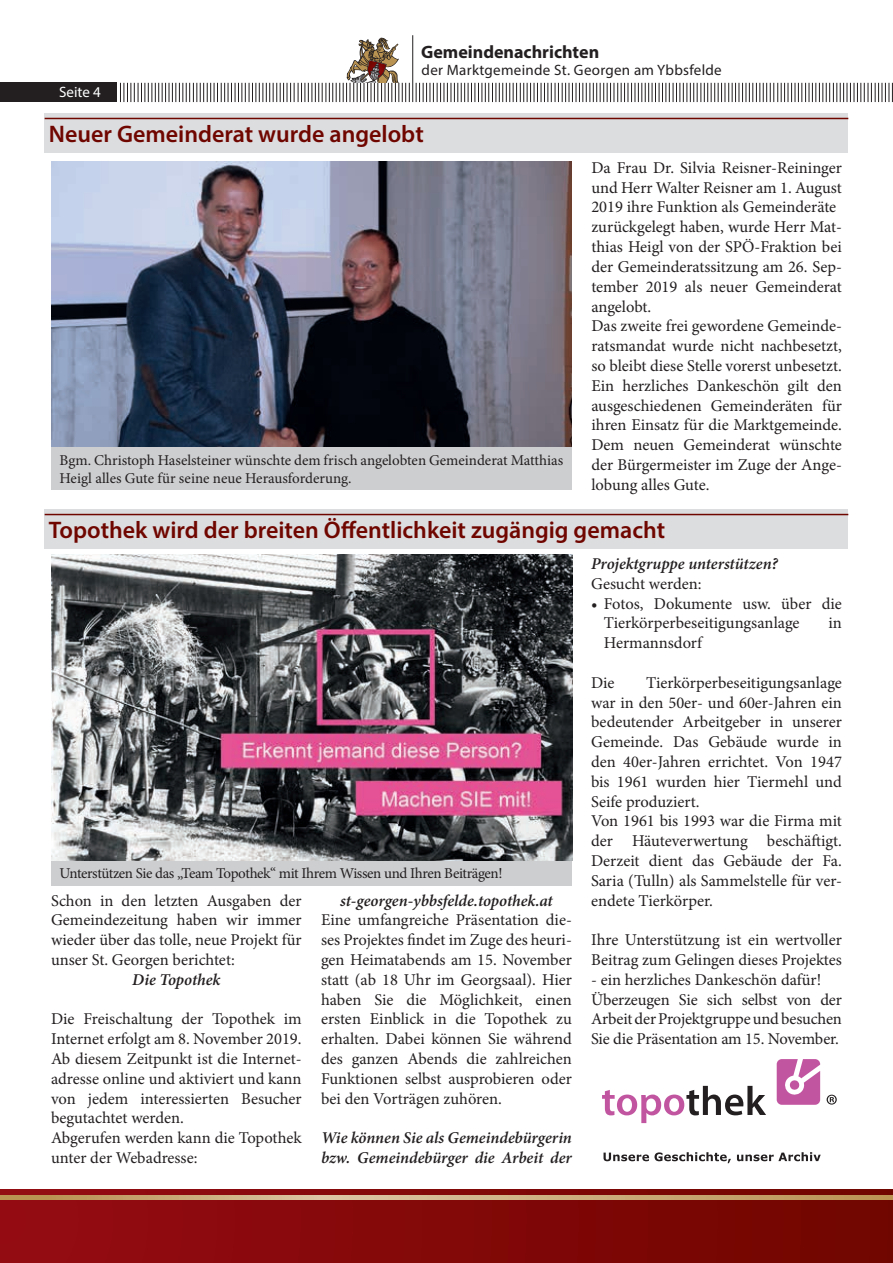
<style>
.page{position:relative;width:893px;height:1263px;background:#fff}
.page>*{position:absolute;margin:0;border:0;box-sizing:border-box;transform-origin:0 0}
.t1{font:600 24px "Myriad Pro";color:#700600}
.t2{font:700 18px "Myriad Pro";color:#231f20}
.t3{font:16.5px/19.8px "Minion Pro";color:#231f20}
.t4{font:italic 600 16.5px/19.8px "Minion Pro";letter-spacing:-.005em;color:#231f20}
.t5{font:15px/18px "Minion Pro";letter-spacing:-.005em;color:#231f20}
.t6{font:15px "Minion Pro";letter-spacing:-.03em;color:#231f20}
.t7{font:15px "Myriad Pro";letter-spacing:.02em;color:#231f20}
.t8{font:15px "Myriad Pro";color:#fff}
</style>
<div class="page">
<hr style="left:412px;top:35px;width:1px;height:67px;background:#231f20">
<svg style="left:416px;top:83px;width:477px;height:19px"></svg>
<div style="left:0;top:83px;width:117px;height:19px;background:#231f20"></div>
<svg style="left:120px;top:37px;width:290px;height:65px"></svg>
<div style="left:0;top:1189px;width:893px;height:74px;background:linear-gradient(to right,#961015,#730a02)"></div>
<svg style="left:0;top:1195px;width:893px;height:4px;background:#c9aa79"></svg>
<div style="left:45px;top:113px;width:803px;height:40px;background:#dcdddf"></div>
<hr style="left:45px;top:118px;width:803px;height:1px;background:#700600">
<img style="left:51px;top:161px;width:521px;height:286px">
<div style="left:51px;top:447px;width:521px;height:43px;background:#cdced0"></div>
<div style="left:45px;top:509px;width:803px;height:40px;background:#dcdddf"></div>
<hr style="left:45px;top:514px;width:803px;height:1px;background:#700600">
<div style="left:51px;top:860px;width:521px;height:26px;background:#cdced0"></div>
<img style="left:51px;top:555px;width:521px;height:305px">
<svg style="left:827px;top:1095px;width:10px;height:9px"></svg>
<svg style="left:603px;top:1152px;width:128px;height:11px"></svg>
<svg style="left:737px;top:1152px;width:84px;height:9px"></svg>
<svg style="left:777px;top:1059px;width:43px;height:46px"></svg>
<svg style="left:602px;top:1086px;width:164px;height:37px"></svg>
<p class="t2" style="left:421px;top:40px;width:180px">Gemeindenachrichten</p>
<p class="t8" style="left:59px;top:83px;width:43px">Seite 4</p>
<p class="t7" style="left:422px;top:61px;width:302px">der Marktgemeinde St. Georgen am Ybbsfelde</p>
<h1 class="t1" style="left:49px;top:119px;width:376px">Neuer Gemeinderat wurde angelobt</h1>
<p class="t3" style="left:591px;top:158px;width:252px">Da Frau Dr. Silvia Reisner-Reininger und Herr Walter Reisner am 1. August 2019 ihre Funktion als Gemeinderäte zurückgelegt haben, wurde Herr Mat&shy;thias Heigl von der SPÖ-Fraktion bei der Gemeinderatssitzung am 26. Sep&shy;tember 2019 als neuer Gemeinderat angelobt.<br>Das zweite frei gewordene Gemeinde&shy;ratsmandat wurde nicht nachbesetzt, so bleibt diese Stelle vorerst unbesetzt.<br>Ein herzliches Dankeschön gilt den ausgeschiedenen Gemeinderäten für ihren Einsatz für die Marktgemeinde.<br>Dem neuen Gemeinderat wünschte der Bürgermeister im Zuge der Ange&shy;lobung alles Gute.</p>
<p class="t5" style="left:60px;top:451px;width:505px">Bgm. Christoph Haselsteiner wünschte dem frisch angelobten Gemeinderat Matthias<br>Heigl alles Gute für seine neue Herausforderung.</p>
<h1 class="t1" style="left:49px;top:515px;width:618px">Topothek wird der breiten Öffentlichkeit zugängig gemacht</h1>
<p class="t6" style="left:60px;top:864px;width:445px">Unterstützen Sie das „Team Topothek“ mit Ihrem Wissen und Ihren Beiträgen!</p>
<p class="t3" style="left:51px;top:890px;width:252px;text-align:justify">Schon in den letzten Ausgaben der Gemeindezeitung haben wir immer wieder über das tolle, neue Projekt für unser St. Georgen berichtet:</p>
<p class="t4" style="left:132px;top:969px;width:90px">Die Topothek</p>
<p class="t3" style="left:51px;top:1009px;width:252px">Die Freischaltung der Topothek im<br>Internet erfolgt am 8. November 2019.<br>Ab diesem Zeitpunkt ist die Internet&shy;adresse online und aktiviert und kann von jedem interessierten Besucher begutachtet werden.<br>Abgerufen werden kann die Topothek unter der Webadresse:</p>
<p class="t4" style="left:340px;top:890px;width:214px">st-georgen-ybbsfelde.topothek.at</p>
<p class="t3" style="left:321px;top:910px;width:252px;text-align:justify">Eine umfangreiche Präsentation die&shy;ses Projektes findet im Zuge des heuri&shy;gen Heimatabends am 15. November statt (ab 18 Uhr im Georgsaal). Hier haben Sie die Möglichkeit, einen ersten Einblick in die Topothek zu erhalten. Dabei können Sie während des ganzen Abends die zahlreichen Funktionen selbst ausprobieren oder bei den Vorträgen zuhören.</p>
<p class="t4" style="left:321px;top:1128px;width:252px">Wie können Sie als Gemeindebürgerin bzw. Gemeindebürger die Arbeit der</p>
<p class="t4" style="left:591px;top:554px;width:188px">Projektgruppe unterstützen?</p>
<p class="t3" style="left:591px;top:574px;width:112px">Gesucht werden:</p>
<p class="t3" style="left:604px;top:593px;width:240px;text-indent:-13px">• Fotos, Dokumente usw. über die<br>Tierkörperbeseitigungsanlage</p>
<p class="t3" style="left:828px;top:613px;width:15px">in</p>
<p class="t3" style="left:604px;top:633px;width:100px">Hermannsdorf</p>
<p class="t3" style="left:591px;top:673px;width:25px">Die</p>
<p class="t3" style="left:591px;top:673px;width:252px;text-indent:55px">Tierkörperbeseitigungsanlage war in den 50er- und 60er-Jahren ein bedeutender Arbeitgeber in unserer<br>Gemeinde. Das Gebäude wurde in den 40er-Jahren errichtet. Von 1947 bis 1961 wurden hier Tiermehl und<br>Seife produziert.<br>Von 1961 bis 1993 war die Firma mit der Häuteverwertung beschäftigt.<br>Derzeit dient das Gebäude der Fa.<br>Saria (Tulln) als Sammelstelle für ver&shy;endete Tierkörper.</p>
<p class="t3" style="left:591px;top:930px;width:252px">Ihre Unterstützung ist ein wertvoller<br>Beitrag zum Gelingen dieses Projektes</p>
<p class="t3" style="left:591px;top:970px;width:252px">- ein herzliches Dankeschön dafür!<br>Überzeugen Sie sich selbst von der Arbeit der Projektgruppe und besuchen Sie die Präsentation am 15. November.</p>
</div>
